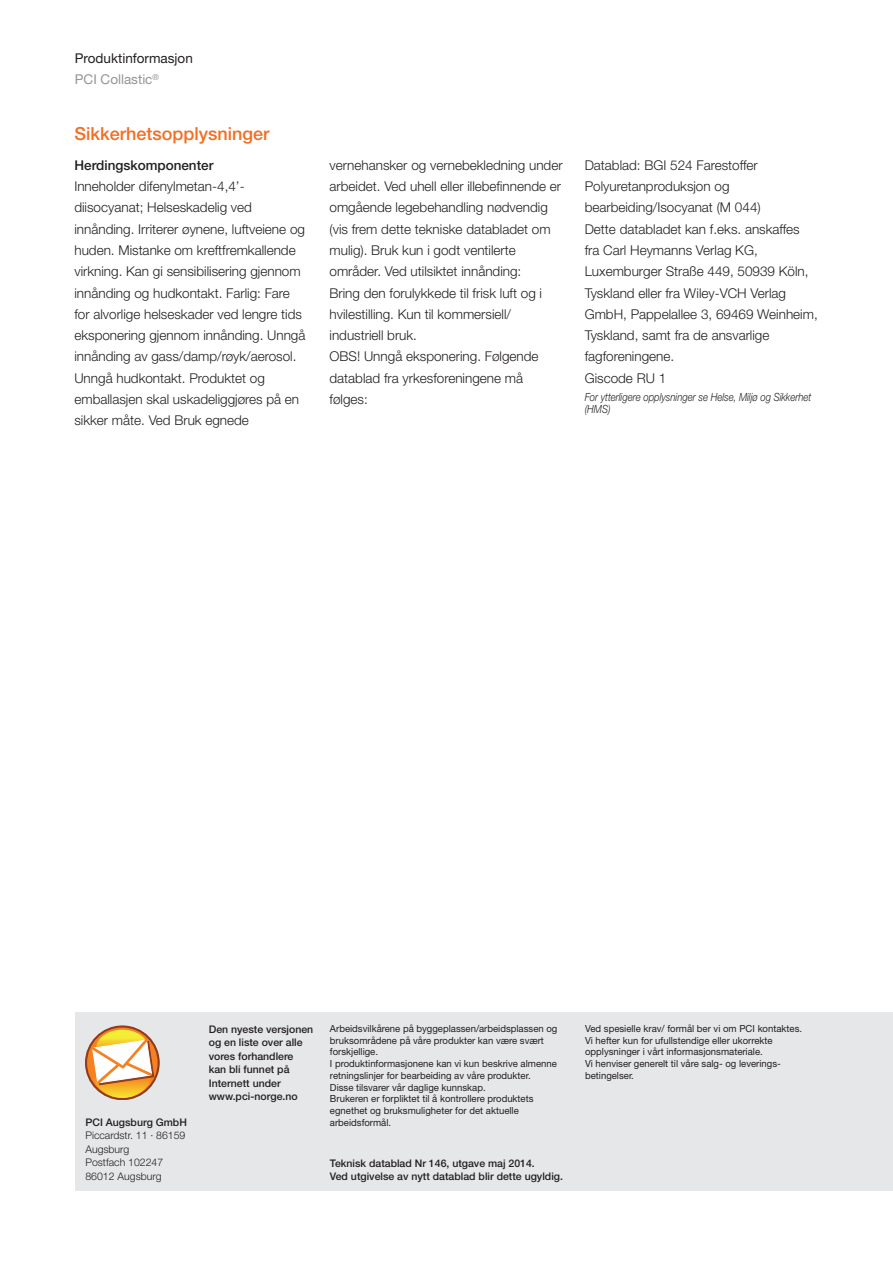
<style>
.page{position:relative;width:893px;height:1263px;background:#fff}
.page>*{position:absolute;margin:0;border:0;box-sizing:border-box;transform-origin:0 0}
.t1{font:500 18px "Helvetica Neue LT Pro";color:#f36e21}
.t2{font:300 13.5px/21.3px "Helvetica Neue LT Pro";color:#231f20}
.t3{font:13.5px/21.3px "Helvetica Neue LT Pro";color:#231f20}
.t4{font:500 13.5px "Helvetica Neue LT Pro";color:#231f20}
.t5{font:italic 300 11.25px/12px "Helvetica Neue LT Pro";color:#231f20;scale:.85 1}
.t6{font:500 10.5px/13.5px "Helvetica Neue LT Pro";color:#231f20}
.t7{font:300 10.5px/13.5px "Helvetica Neue LT Pro";color:#231f20}
.t8{font:9.75px/11.7px "Helvetica Neue LT Pro";color:#231f20}
.s1{color:#939598}
</style>
<div class="page">
<div style="left:75px;top:1012px;width:818px;height:179px;background:#e6e7e9"></div>
<svg style="left:85px;top:1026px;width:74px;height:74px"></svg>
<p class="t3" style="left:75px;top:49px;width:120px">Produktinformasjon<br><span class="s1">PCI Collastic</span><sup>®</sup></p>
<h1 class="t1" style="left:74px;top:128px;width:197px">Sikkerhetsopplysninger</h1>
<p class="t4" style="left:74px;top:160px;width:141px">Herdingskomponenter</p>
<p class="t2" style="left:74px;top:177px;width:233px">Inneholder difenylmetan-4,4’- diisocyanat; Helseskadelig ved innånding. Irriterer øynene, luftveiene og huden. Mistanke om kreftfremkallende virkning. Kan gi sensibilisering gjennom innånding og hudkontakt. Farlig: Fare for alvorlige helseskader ved lengre tids eksponering gjennom innånding. Unngå innånding av gass/damp/røyk/aerosol.<br>Unngå hudkontakt. Produktet og emballasjen skal uskadeliggjøres på en sikker måte. Ved Bruk egnede</p>
<p class="t2" style="left:330px;top:156px;width:235px">vernehansker og vernebekledning under arbeidet. Ved uhell eller illebefinnende er omgående legebehandling nødvendig (vis frem dette tekniske databladet om mulig). Bruk kun i godt ventilerte områder. Ved utilsiktet innånding:<br>Bring den forulykkede til frisk luft og i hvilestilling. Kun til kommersiell/ industriell bruk.<br>OBS! Unngå eksponering. Følgende datablad fra yrkesforeningene må følges:</p>
<p class="t2" style="left:585px;top:156px;width:235px">Datablad: BGI 524 Farestoffer<br>Polyuretanproduksjon og bearbeiding/Isocyanat (M 044)<br>Dette databladet kan f.eks. anskaffes fra Carl Heymanns Verlag KG,<br>Luxemburger Straße 449, 50939 Köln,<br>Tyskland eller fra Wiley-VCH Verlag<br>GmbH, Pappelallee 3, 69469 Weinheim,<br>Tyskland, samt fra de ansvarlige fagforeningene.<br>Giscode RU 1</p>
<p class="t5" style="left:585px;top:392px;width:268px">For ytterligere opplysninger se Helse, Miljø og Sikkerhet (HMS)</p>
<p class="t6" style="left:85px;top:1116px;width:103px">PCI Augsburg GmbH</p>
<p class="t7" style="left:85px;top:1129px;width:102px">Piccardstr. 11 · 86159<br>Augsburg<br>Postfach 102247<br>86012 Augsburg</p>
<p class="t6" style="left:209px;top:1023px;width:106px">Den nyeste versjonen og en liste over alle vores forhandlere kan bli funnet på<br>Internett under www.pci-norge.no</p>
<p class="t8" style="left:330px;top:1024px;width:229px">Arbeidsvilkårene på byggeplassen/arbeidsplassen og bruksområdene på våre produkter kan være svært forskjellige.<br>I produktinformasjonene kan vi kun beskrive almenne retningslinjer for bearbeiding av våre produkter.<br>Disse tilsvarer vår daglige kunnskap.<br>Brukeren er forpliktet til å kontrollere produktets egnethet og bruksmuligheter for det aktuelle arbeidsformål.</p>
<p class="t8" style="left:585px;top:1024px;width:218px">Ved spesielle krav/ formål ber vi om PCI kontaktes.<br>Vi hefter kun for ufullstendige eller ukorrekte opplysninger i vårt informasjonsmateriale.<br>Vi henviser generelt til våre salg- og leverings&shy;betingelser.</p>
<p class="t6" style="left:330px;top:1158px;width:235px;line-height:12.6px">Teknisk datablad Nr 146, utgave maj 2014.<br>Ved utgivelse av nytt datablad blir dette ugyldig.</p>
</div>
